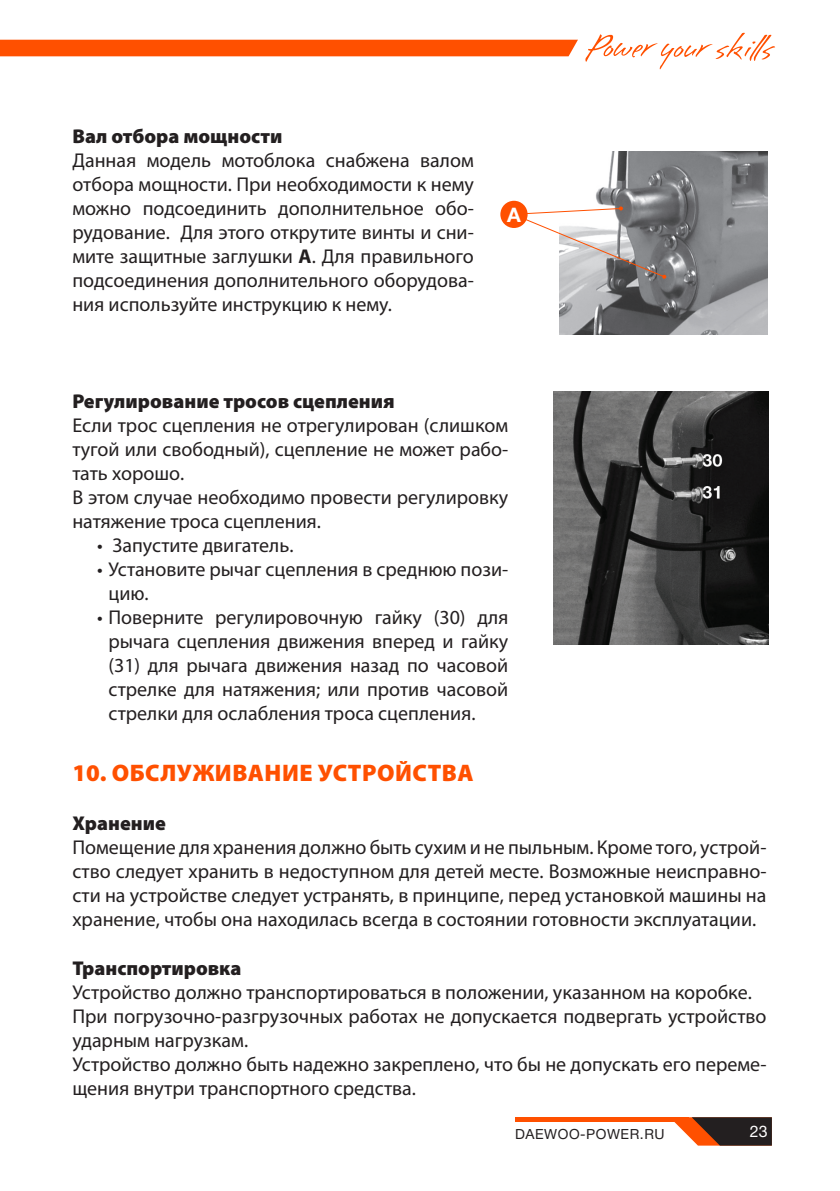
<style>
.page{position:relative;width:840px;height:1191px;background:#fff}
.page>*{position:absolute;margin:0;border:0;box-sizing:border-box;transform-origin:0 0}
.t1{font:900 24px "Myriad Pro";letter-spacing:.02em;color:#ff5000}
.t2{font:20px/24px "Myriad Pro";color:#231f20}
.t3{font:900 20px "Myriad Pro";color:#231f20}
.t4{font:20px "Helvetica 7 Bold";color:#fff}
.t5{font:16px "Helvetica Neue Cyr";color:#fff}
.t6{font:14px "Helvetica 5 Normal";letter-spacing:.04em;color:#231f20}
.s1{font-weight:700}
</style>
<div class="page">
<div style="left:0;top:40px;width:577px;height:16px;background:#ff5000"></div>
<svg style="left:585px;top:33px;width:189px;height:36px"></svg>
<svg style="left:674px;top:1117px;width:97px;height:28px"></svg>
<div style="left:514px;top:1117px;width:174px;height:5px;background:#ff5000"></div>
<img style="left:553px;top:392px;width:214px;height:252px">
<img style="left:559px;top:152px;width:208px;height:182px">
<svg style="left:517px;top:206px;width:149px;height:73px"></svg>
<div style="left:500px;top:201px;width:27px;height:27px;background:#ff5000;border-radius:50%"></div>
<p class="t3" style="left:72px;top:122px;width:211px">Вал отбора мощности</p>
<p class="t2" style="left:72px;top:148px;width:403px;text-align:justify">Данная модель мотоблока снабжена валом отбора мощности. При необходимости к нему можно подсоединить дополнительное обо&shy;рудование. Для этого открутите винты и сни&shy;мите защитные заглушки <span class="s1">А</span>. Для правильного подсоединения дополнительного оборудова&shy;ния используйте инструкцию к нему.</p>
<p class="t4" style="left:507px;top:204px;width:15px">А</p>
<p class="t3" style="left:72px;top:388px;width:324px">Регулирование тросов сцепления</p>
<p class="t2" style="left:72px;top:413px;width:437px">Если трос сцепления не отрегулирован (слишком тугой или свободный), сцепление не может рабо&shy;тать хорошо.<br>В этом случае необходимо провести регулировку натяжение троса сцепления.</p>
<p class="t2" style="left:97px;top:533px;width:198px">• Запустите двигатель.</p>
<p class="t2" style="left:108px;top:557px;width:401px;text-indent:-11px">• Установите рычаг сцепления в среднюю пози&shy;цию.</p>
<p class="t2" style="left:108px;top:605px;width:401px;text-align:justify;text-indent:-11px">• Поверните регулировочную гайку (30) для рычага сцепления движения вперед и гайку (31) для рычага движения назад по часовой стрелке для натяжения; или против часовой стрелки для ослабления троса сцепления.</p>
<p class="t1" style="left:72px;top:756px;width:402px">10. ОБСЛУЖИВАНИЕ УСТРОЙСТВА</p>
<p class="t3" style="left:72px;top:810px;width:95px">Хранение</p>
<p class="t2" style="left:72px;top:835px;width:695px;text-align:justify">Помещение для хранения должно быть сухим и не пыльным. Кроме того, устрой&shy;ство следует хранить в недоступном для детей месте. Возможные неисправно&shy;сти на устройстве следует устранять, в принципе, перед установкой машины на хранение, чтобы она находилась всегда в состоянии готовности эксплуатации.</p>
<p class="t3" style="left:72px;top:954px;width:170px">Транспортировка</p>
<p class="t2" style="left:72px;top:979px;width:695px">Устройство должно транспортироваться в положении, указанном на коробке.<br>При погрузочно-разгрузочных работах не допускается подвергать устройство ударным нагрузкам.<br>Устройство должно быть надежно закреплено, что бы не допускать его переме&shy;щения внутри транспортного средства.</p>
<p class="t6" style="left:514px;top:1126px;width:151px">DAEWOO-POWER.RU</p>
<p class="t5" style="left:749px;top:1122px;width:19px">23</p>
</div>
